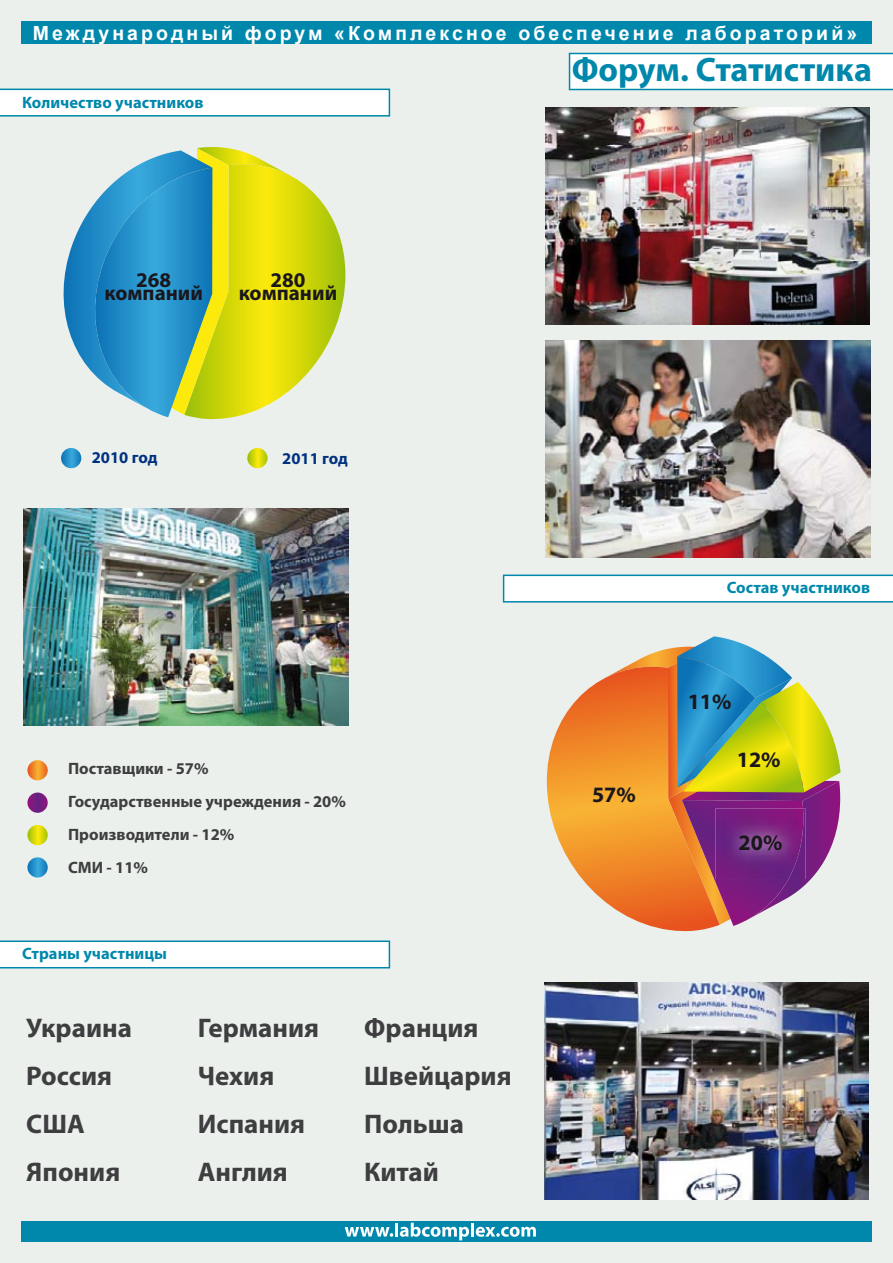
<style>
.page{position:relative;width:893px;height:1263px;background:#ebf0ec}
.page>*{position:absolute;margin:0;border:0;box-sizing:border-box;transform-origin:0 0}
.t1{font:700 34.05px "Myriad Pro";letter-spacing:-.005em;color:#0088ac}
.t2{font:700 27px/48px "Myriad Pro";color:#3e3d40}
.t3{font:700 22.05px "Myriad Pro";color:#1a171c}
.t4{font:700 21px "Myriad Pro";color:#1a171c}
.t5{font:700 19.5px "Arial";letter-spacing:.16em;color:#fff}
.t6{font:700 16.5px/33px "Myriad Pro";color:#3e3d40}
.t7{font:700 16.5px "Myriad Pro";color:#0088ac}
.t8{font:700 16.5px "Myriad Pro";color:#003181}
</style>
<div class="page">
<div style="left:21px;top:21px;width:851px;height:22px;background:#0088ac"></div>
<div style="left:21px;top:1221px;width:851px;height:21px;background:#0088ac"></div>
<svg style="left:569px;top:53px;width:324px;height:37px;background:#ecf6f8"></svg>
<svg style="left:0;top:89px;width:390px;height:28px;background:#e6f3f6"></svg>
<svg style="left:0;top:940px;width:390px;height:28px;background:#e7f3f7"></svg>
<svg style="left:63px;top:147px;width:282px;height:273px"></svg>
<svg style="left:247px;top:448px;width:21px;height:20px"></svg>
<svg style="left:61px;top:448px;width:20px;height:20px"></svg>
<svg style="left:503px;top:575px;width:390px;height:27px;background:#eaf5f8"></svg>
<svg style="left:27px;top:760px;width:21px;height:20px"></svg>
<svg style="left:27px;top:792px;width:21px;height:21px"></svg>
<svg style="left:27px;top:825px;width:21px;height:20px"></svg>
<svg style="left:27px;top:857px;width:21px;height:20px"></svg>
<svg style="left:345px;top:1223px;width:191px;height:17px"></svg>
<img style="left:545px;top:340px;width:325px;height:217px">
<svg style="left:547px;top:679px;width:169px;height:253px"></svg>
<svg style="left:603px;top:636px;width:238px;height:290px"></svg>
<img style="left:716px;top:808px;width:87px;height:71px">
<img style="left:544px;top:983px;width:325px;height:217px">
<img style="left:545px;top:108px;width:325px;height:216px">
<img style="left:24px;top:508px;width:324px;height:217px">
<p class="t5" style="left:33px;top:20px;width:826px">Международный форум «Комплексное обеспечение лабораторий»</p>
<p class="t1" style="left:572px;top:47px;width:302px">Форум. Статистика</p>
<p class="t7" style="left:22px;top:91px;width:183px">Количество участников</p>
<p class="t4" style="left:136px;top:266px;width:36px">268</p>
<p class="t4" style="left:105px;top:279px;width:100px">компаний</p>
<p class="t4" style="left:270px;top:266px;width:36px">280</p>
<p class="t4" style="left:239px;top:279px;width:100px">компаний</p>
<p class="t8" style="left:92px;top:447px;width:67px">2010 год</p>
<p class="t8" style="left:282px;top:448px;width:67px">2011 год</p>
<p class="t6" style="left:68px;top:751px;width:279px">Поставщики - 57%<br>Государственные учреждения - 20%<br>Производители - 12%<br>СМИ - 11%</p>
<p class="t7" style="left:22px;top:943px;width:146px">Страны участницы</p>
<p class="t2" style="left:26px;top:1003px;width:107px">Украина<br>Россия<br>США<br>Япония</p>
<p class="t2" style="left:198px;top:1003px;width:123px">Германия<br>Чехия<br>Испания<br>Англия</p>
<p class="t2" style="left:364px;top:1003px;width:149px">Франция<br>Швейцария<br>Польша<br>Китай</p>
<p class="t3" style="left:592px;top:780px;width:45px">57%</p>
<p class="t7" style="left:727px;top:577px;width:145px">Состав участников</p>
<p class="t3" style="left:688px;top:687px;width:45px">11%</p>
<p class="t3" style="left:737px;top:745px;width:45px">12%</p>
<p class="t3" style="left:739px;top:828px;width:45px">20%</p>
</div>
